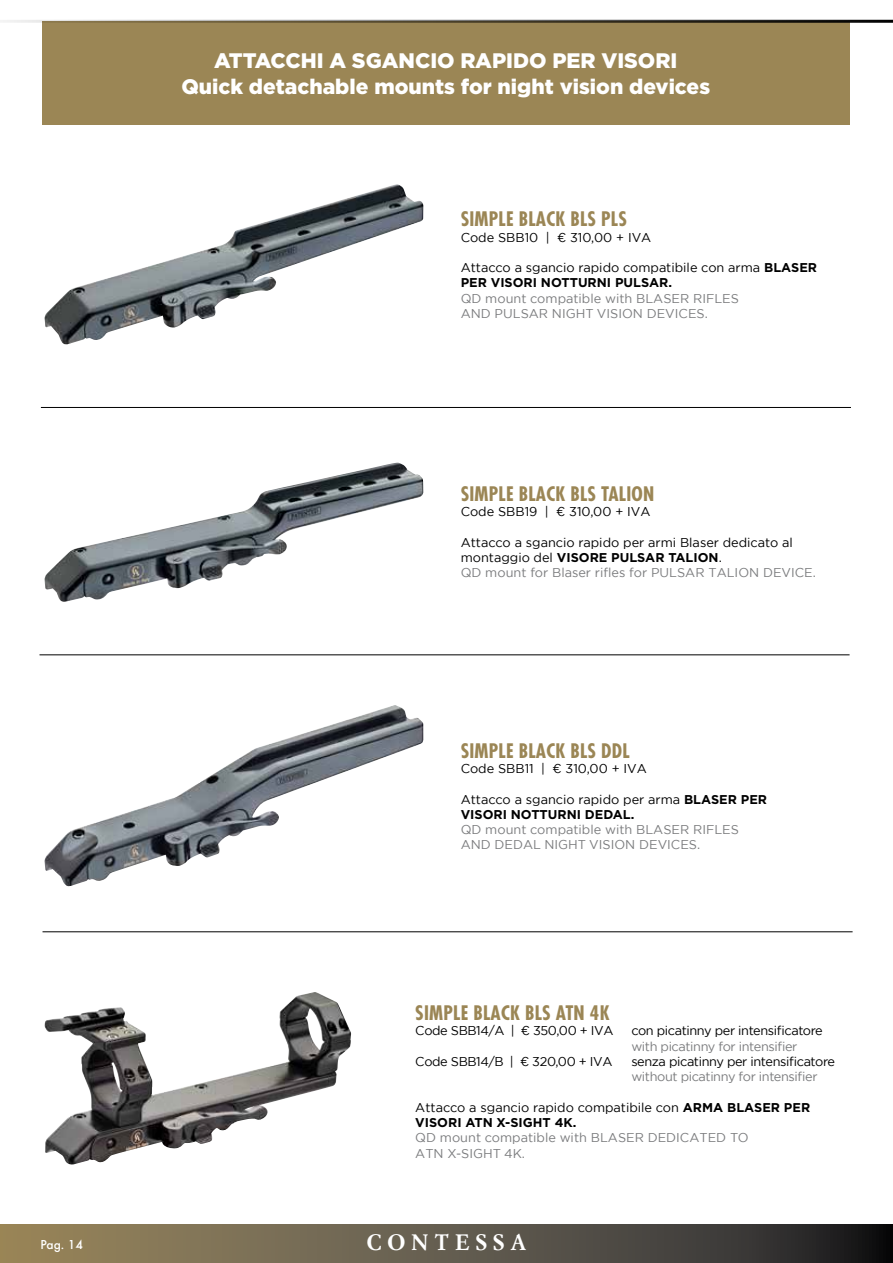
<style>
.page{position:relative;width:893px;height:1263px;background:#fff}
.page>*{position:absolute;margin:0;border:0;box-sizing:border-box;transform-origin:0 0}
.t1{font:700 21.9px "Simoncini Garamond";letter-spacing:.27em;color:#fff}
.t2{font:900 21px/25.2px "Gotham";color:#fff;text-align:center}
.t3{font:700 condensed 19.5px "Futura";letter-spacing:.01em;color:#9b8655}
.t4{font:500 13.5px "Futura";color:#fff}
.t5{font:12.75px/15.3px "Gotham";color:#000}
.t6{font:12.75px/15.3px "Gotham";color:#7b7c7e}
.t7{font:12.75px "Gotham";letter-spacing:-.03em;color:#000}
.t8{font:700 12.75px/15.3px "Gotham";color:#000}
.t9{font:12.75px "Gotham";letter-spacing:-.03em;color:#7b7c7e}
.s1{font-weight:700}
.s2{color:#7b7c7e}
.s3{font-weight:400}
</style>
<div class="page">
<svg style="left:0;top:1225px;width:893px;height:38px;background:#605847"></svg>
<hr style="left:40px;top:655px;width:810px;height:1px;background:#000">
<hr style="left:41px;top:407px;width:810px;height:1px;background:#000">
<img style="left:45px;top:992px;width:269px;height:172px">
<hr style="left:43px;top:931px;width:810px;height:1px;background:#000">
<div style="left:43px;top:21px;width:807px;height:104px;background:#9b8655"></div>
<hr style="left:0;top:20px;width:893px;height:3px;background:#000">
<img style="left:45px;top:184px;width:378px;height:160px">
<img style="left:45px;top:463px;width:378px;height:139px">
<img style="left:45px;top:705px;width:378px;height:181px">
<h2 class="t2" style="left:181px;top:48px;width:530px">ATTACCHI A SGANCIO RAPIDO PER VISORI<br>Quick detachable mounts for night vision devices</h2>
<h3 class="t3" style="left:461px;top:206px;width:168px">SIMPLE BLACK BLS PLS</h3>
<p class="t5" style="left:461px;top:229px;width:192px">Code SBB10 | € 310,00 + IVA</p>
<p class="t5" style="left:461px;top:260px;width:358px">Attacco a sgancio rapido compatibile con arma <span class="s1">BLASER<br>PER VISORI NOTTURNI PULSAR.</span></p>
<p class="t6" style="left:461px;top:290px;width:280px">QD mount compatible with BLASER RIFLES<br>AND PULSAR NIGHT VISION DEVICES.</p>
<h3 class="t3" style="left:461px;top:481px;width:195px">SIMPLE BLACK BLS TALION</h3>
<p class="t5" style="left:461px;top:504px;width:191px">Code SBB19 | € 310,00 + IVA</p>
<p class="t5" style="left:461px;top:534px;width:357px">Attacco a sgancio rapido per armi Blaser dedicato al montaggio del <span class="s1">VISORE PULSAR TALION</span>.<br><span class="s2">QD mount for Blaser rifles for PULSAR TALION DEVICE.</span></p>
<h3 class="t3" style="left:461px;top:738px;width:170px">SIMPLE BLACK BLS DDL</h3>
<p class="t5" style="left:461px;top:760px;width:188px">Code SBB11 | € 310,00 + IVA</p>
<p class="t8" style="left:461px;top:791px;width:308px"><span class="s3">Attacco a sgancio rapido per arma</span> BLASER PER<br>VISORI NOTTURNI DEDAL.</p>
<p class="t6" style="left:461px;top:822px;width:280px">QD mount compatible with BLASER RIFLES<br>AND DEDAL NIGHT VISION DEVICES.</p>
<h3 class="t3" style="left:415px;top:1000px;width:196px">SIMPLE BLACK BLS ATN 4K</h3>
<p class="t7" style="left:415px;top:1023px;width:200px">Code SBB14/A | € 350,00 + IVA</p>
<p class="t7" style="left:631px;top:1023px;width:193px">con picatinny per intensificatore</p>
<p class="t9" style="left:631px;top:1038px;width:168px">with picatinny for intensifier</p>
<p class="t7" style="left:415px;top:1053px;width:199px">Code SBB14/B | € 320,00 + IVA</p>
<p class="t7" style="left:631px;top:1053px;width:205px">senza picatinny per intensificatore</p>
<p class="t9" style="left:631px;top:1068px;width:188px">without picatinny for intensifier</p>
<p class="t5" style="left:415px;top:1099px;width:396px">Attacco a sgancio rapido compatibile con <span class="s1">ARMA BLASER PER<br>VISORI ATN X-SIGHT 4K.</span></p>
<p class="t6" style="left:415px;top:1130px;width:335px">QD mount compatible with BLASER DEDICATED TO<br>ATN X-SIGHT 4K.</p>
<p class="t4" style="left:40px;top:1234px;width:44px">Pag. 14</p>
<h1 class="t1" style="left:367px;top:1229px;width:161px">CONTESSA</h1>
</div>
